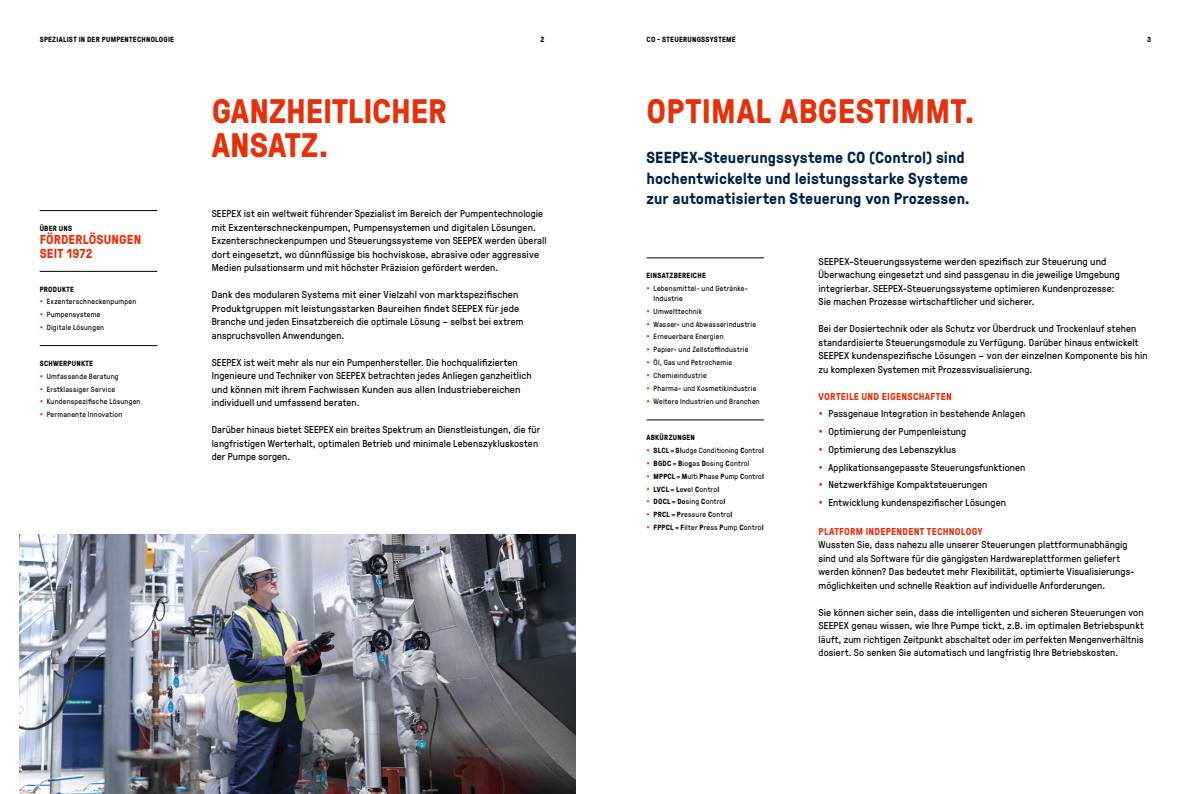
<style>
.page{position:relative;width:1191px;height:794px;background:#fff}
.page>*{position:absolute;margin:0;border:0;box-sizing:border-box;transform-origin:0 0}
.t1{font:700 34px/33.8px "GT Pressura";letter-spacing:.005em;color:#e63009}
.t2{font:700 16px/20.3px "GT Pressura";letter-spacing:.005em;color:#002245}
.t3{font:700 13px/13.5px "GT Pressura";letter-spacing:.015em;color:#e63009}
.t4{font:10px/13.5px "GT Pressura";letter-spacing:.015em;color:#000}
.t5{font:10px/13.5px "GT Pressura";letter-spacing:.015em;color:#000;scale:1.04 1}
.t6{font:700 10px "GT Pressura";letter-spacing:.025em;color:#e63009}
.t7{font:7.5px/12.8px "GT Pressura";letter-spacing:.03em;color:#000}
.t8{font:700 7.5px "GT Pressura";letter-spacing:.035em;color:#000}
.s1{font-weight:700}
</style>
<div class="page">
<hr style="left:40px;top:210px;width:117px;height:1px;background:#000">
<hr style="left:40px;top:271px;width:117px;height:1px;background:#000">
<hr style="left:40px;top:345px;width:117px;height:1px;background:#000">
<hr style="left:646px;top:258px;width:118px;height:1px;background:#000">
<hr style="left:646px;top:420px;width:118px;height:1px;background:#000">
<img style="left:20px;top:535px;width:555px;height:259px">
<p class="t8" style="left:40px;top:34px;width:136px">SPEZIALIST IN DER PUMPENTECHNOLOGIE</p>
<p class="t8" style="left:540px;top:34px;width:5px">2</p>
<p class="t8" style="left:646px;top:34px;width:91px">CO - STEUERUNGSSYSTEME</p>
<p class="t8" style="left:1147px;top:34px;width:5px">3</p>
<p class="t8" style="left:40px;top:223px;width:34px">ÜBER UNS</p>
<h3 class="t3" style="left:40px;top:232px;width:103px">FÖRDERLÖSUNGEN<br>SEIT 1972</h3>
<p class="t8" style="left:40px;top:283px;width:36px">PRODUKTE</p>
<p class="t7" style="left:47px;top:295px;width:91px">Exzenterschneckenpumpen<br>Pumpensysteme<br>Digitale Lösungen</p>
<p class="t8" style="left:40px;top:358px;width:55px">SCHWERPUNKTE</p>
<p class="t7" style="left:47px;top:369px;width:95px">Umfassende Beratung<br>Erstklassiger Service<br>Kundenspezifische Lösungen<br>Permanente Innovation</p>
<h1 class="t1" style="left:212px;top:93px;width:237px">GANZHEITLICHER<br>ANSATZ.</h1>
<p class="t4" style="left:212px;top:206px;width:336px">SEEPEX ist ein weltweit führender Spezialist im Bereich der Pumpentechnologie mit Exzenterschneckenpumpen, Pumpensystemen und digitalen Lösungen.<br>Exzenterschneckenpumpen und Steuerungssysteme von SEEPEX werden überall dort eingesetzt, wo dünnflüssige bis hochviskose, abrasive oder aggressive Medien pulsationsarm und mit höchster Präzision gefördert werden.</p>
<p class="t5" style="left:212px;top:287px;width:301px">Dank des modularen Systems mit einer Vielzahl von marktspezifischen Produktgruppen mit leistungsstarken Baureihen findet SEEPEX für jede Branche und jeden Einsatzbereich die optimale Lösung – selbst bei extrem anspruchsvollen Anwendungen.</p>
<p class="t4" style="left:212px;top:355px;width:321px">SEEPEX ist weit mehr als nur ein Pumpenhersteller. Die hochqualifizierten Ingenieure und Techniker von SEEPEX betrachten jedes Anliegen ganzheitlich und können mit ihrem Fachwissen Kunden aus allen Industriebereichen individuell und umfassend beraten.</p>
<p class="t4" style="left:212px;top:422px;width:330px">Darüber hinaus bietet SEEPEX ein breites Spektrum an Dienstleistungen, die für langfristigen Werterhalt, optimalen Betrieb und minimale Lebenszykluskosten der Pumpe sorgen.</p>
<h1 class="t1" style="left:646px;top:93px;width:329px">OPTIMAL ABGESTIMMT.</h1>
<h2 class="t2" style="left:646px;top:147px;width:324px">SEEPEX-Steuerungssysteme CO (Control) sind hochentwickelte und leistungsstarke Systeme zur automatisierten Steuerung von Prozessen.</h2>
<p class="t8" style="left:646px;top:270px;width:61px">EINSATZBEREICHE</p>
<p class="t7" style="left:653px;top:283px;width:96px;line-height:10px">Lebensmittel- und Getränke-<br>Industrie</p>
<p class="t7" style="left:653px;top:304px;width:108px">Umwelttechnik<br>Wasser- und Abwasserindustrie<br>Erneuerbare Energien<br>Papier- und Zellstoffindustrie<br>Öl, Gas und Petrochemie<br>Chemieindustrie<br>Pharma- und Kosmetikindustrie<br>Weitere Industrien und Branchen</p>
<p class="t7" style="left:653px;top:431px;width:112px;text-indent:-7px"><span class="s1">ABKÜRZUNGEN<br>SLCL</span> = <span class="s1">Sl</span>udge Conditioning <span class="s1">C</span>ontro<span class="s1">l<br>BGDC</span> = <span class="s1">B</span>io<span class="s1">g</span>as <span class="s1">D</span>osing <span class="s1">C</span>ontrol<br><span class="s1">MPPCL</span> = <span class="s1">M</span>ulti <span class="s1">P</span>hase <span class="s1">P</span>ump <span class="s1">C</span>ontro<span class="s1">l<br>LVCL</span> = <span class="s1">L</span>e<span class="s1">v</span>el <span class="s1">C</span>ontro<span class="s1">l<br>DOCL</span> = <span class="s1">Do</span>sing <span class="s1">C</span>ontro<span class="s1">l<br>PRCL</span> = <span class="s1">Pr</span>essure <span class="s1">C</span>ontro<span class="s1">l<br>FPPCL</span> = <span class="s1">F</span>ilter <span class="s1">P</span>ress <span class="s1">P</span>ump <span class="s1">C</span>ontro<span class="s1">l</span></p>
<p class="t5" style="left:818px;top:254px;width:291px">SEEPEX-Steuerungssysteme werden spezifisch zur Steuerung und Überwachung eingesetzt und sind passgenau in die jeweilige Umgebung integrierbar. SEEPEX-Steuerungssysteme optimieren Kundenprozesse:<br>Sie machen Prozesse wirtschaftlicher und sicherer.</p>
<p class="t4" style="left:818px;top:321px;width:330px">Bei der Dosiertechnik oder als Schutz vor Überdruck und Trockenlauf stehen standardisierte Steuerungsmodule zu Verfügung. Darüber hinaus entwickelt SEEPEX kundenspezifische Lösungen – von der einzelnen Komponente bis hin zu komplexen Systemen mit Prozessvisualisierung.</p>
<p class="t6" style="left:818px;top:389px;width:135px">VORTEILE UND EIGENSCHAFTEN</p>
<p class="t4" style="left:828px;top:404px;width:198px;line-height:17.7px">Passgenaue Integration in bestehende Anlagen Optimierung der Pumpenleistung<br>Optimierung des Lebenszyklus Applikationsangepasste Steuerungsfunktionen Netzwerkfähige Kompaktsteuerungen Entwicklung kundenspezifischer Lösungen</p>
<p class="t6" style="left:818px;top:524px;width:166px">PLATFORM INDEPENDENT TECHNOLOGY</p>
<p class="t4" style="left:818px;top:537px;width:318px">Wussten Sie, dass nahezu alle unserer Steuerungen plattformunabhängig sind und als Software für die gängigsten Hardwareplattformen geliefert werden können? Das bedeutet mehr Flexibilität, optimierte Visualisierungs&shy;möglichkeiten und schnelle Reaktion auf individuelle Anforderungen.</p>
<p class="t4" style="left:818px;top:605px;width:327px;text-align:justify">Sie können sicher sein, dass die intelligenten und sicheren Steuerungen von SEEPEX genau wissen, wie Ihre Pumpe tickt, z.B. im optimalen Betriebspunkt läuft, zum richtigen Zeitpunkt abschaltet oder im perfekten Mengenverhältnis dosiert. So senken Sie automatisch und langfristig Ihre Betriebskosten.</p>
</div>
